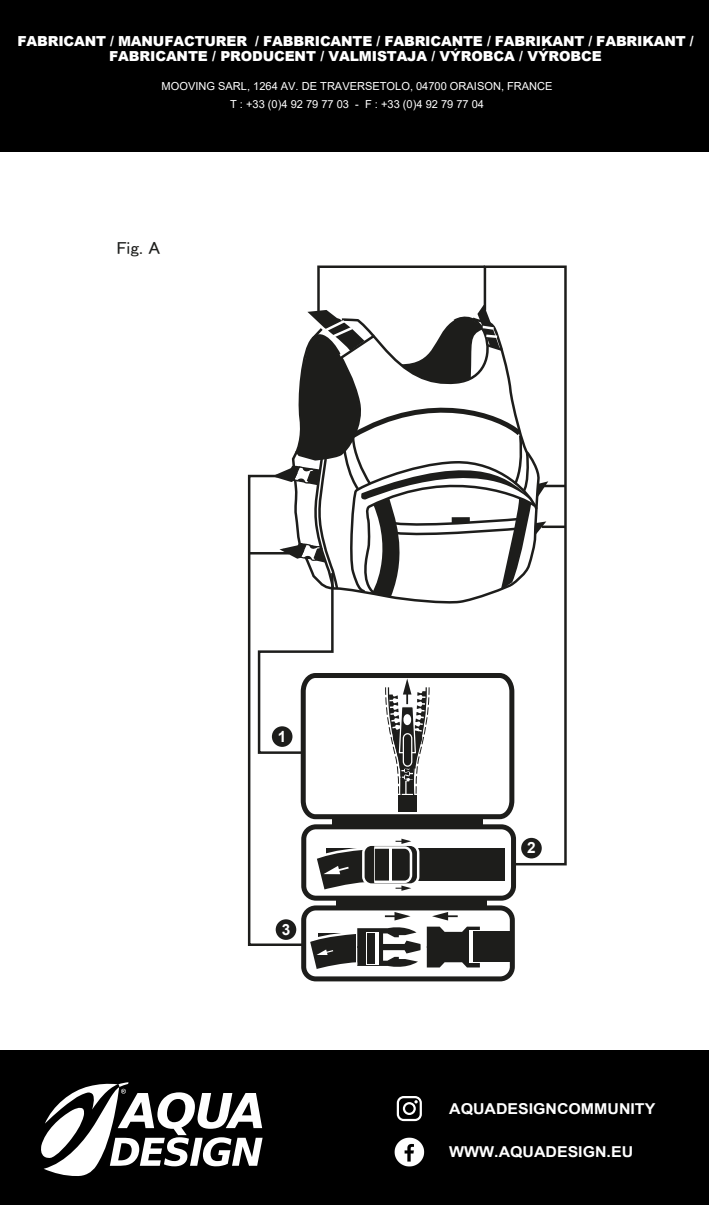
<style>
.page{position:relative;width:709px;height:1205px;background:#fff}
.page>*{position:absolute;margin:0;border:0;box-sizing:border-box;transform-origin:0 0}
.t1{font:17.5px "MS P Gothic";color:#1d1e1c;scale:1.06 1}
.t2{font:700 15.5px "Arial";color:#fff}
.t3{font:700 15px "Arial";color:#fff;scale:1.06 1}
.t4{font:900 13.75px/15.8px "Arial";letter-spacing:-.01em;color:#fff;text-align:center}
.t5{font:11px/18px "Arial";color:#fff;text-align:center}
</style>
<div class="page">
<div style="left:0;top:1050px;width:709px;height:155px;background:#000"></div>
<div style="left:0;top:0;width:709px;height:152px;background:#000"></div>
<svg style="left:41px;top:1082px;width:221px;height:94px"></svg>
<img style="left:394px;top:1137px;width:30px;height:30px">
<svg style="left:397px;top:1096px;width:25px;height:25px"></svg>
<svg style="left:548px;top:265px;width:19px;height:601px"></svg>
<div style="left:301px;top:905px;width:214px;height:76px;border:5px solid #1d1d1b;border-radius:12px"></div>
<hr style="left:542px;top:485px;width:23px;height:2px;background:#1d1d1b">
<hr style="left:542px;top:525px;width:23px;height:3px;background:#1d1d1b">
<svg style="left:247px;top:265px;width:301px;height:709px"></svg>
<p class="t4" style="left:17px;top:32px;width:678px">FABRICANT / MANUFACTURER / FABBRICANTE / FABRICANTE / FABRIKANT / FABRIKANT /<br>FABRICANTE / PRODUCENT / VALMISTAJA / VÝROBCA / VÝROBCE</p>
<p class="t5" style="left:162px;top:77px;width:392px">MOOVING SARL, 1264 AV. DE TRAVERSETOLO, 04700 ORAISON, FRANCE<br>T : +33 (0)4 92 79 77 03 - F : +33 (0)4 92 79 77 04</p>
<p class="t1" style="left:116px;top:239px;width:43px">Fig. A</p>
<p class="t2" style="left:278px;top:725px;width:10px">1</p>
<p class="t2" style="left:282px;top:918px;width:10px">3</p>
<p class="t2" style="left:527px;top:837px;width:10px">2</p>
<p class="t3" style="left:449px;top:1098px;width:196px">AQUADESIGNCOMMUNITY</p>
<p class="t3" style="left:449px;top:1141px;width:175px">WWW.AQUADESIGN.EU</p>
</div>
